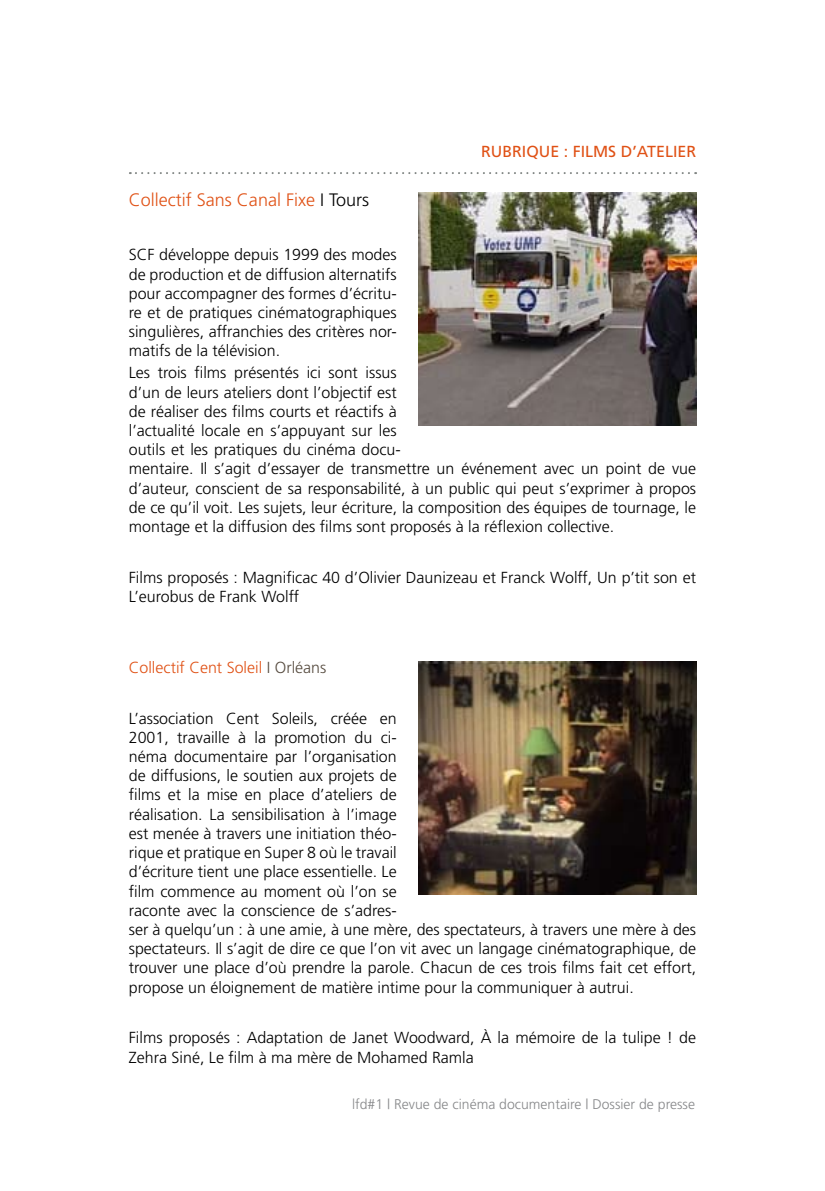
<style>
.page{position:relative;width:825px;height:1191px;background:#fff}
.page>*{position:absolute;margin:0;border:0;box-sizing:border-box;transform-origin:0 0}
.t1{font:300 18px "Frutiger";color:#e05115}
.t2{font:300 16px/19.2px "Frutiger";color:#000}
.t3{font:300 16px "Frutiger";color:#e05115}
.t4{font:16px "Frutiger";color:#e05115}
.t5{font:300 14px "Frutiger";color:#87888a}
.s1{color:#000}
.s2{color:#574c40}
</style>
<div class="page">
<svg style="left:130px;top:172px;width:565px;height:2px"></svg>
<img style="left:418px;top:193px;width:277px;height:232px">
<img style="left:418px;top:661px;width:277px;height:233px">
<p class="t1" style="left:129px;top:189px;width:242px">Collectif Sans Canal Fixe <span class="s1">I Tours</span></p>
<p class="t4" style="left:480px;top:142px;width:216px">RUBRIQUE : FILMS D’ATELIER</p>
<p class="t2" style="left:129px;top:245px;width:269px;text-align:justify">SCF développe depuis 1999 des modes de production et de diffusion alternatifs pour accompagner des formes d’écritu&shy;re et de pratiques cinématographiques singulières, affranchies des critères nor&shy;matifs de la télévision.</p>
<p class="t2" style="left:129px;top:363px;width:568px">Les trois films présentés ici sont issus<br>d’un de leurs ateliers dont l’objectif est<br>de réaliser des films courts et réactifs à<br>l’actualité locale en s’appuyant sur les<br>outils et les pratiques du cinéma docu-<br>mentaire. Il s’agit d’essayer de transmettre un événement avec un point de vue d’auteur, conscient de sa responsabilité, à un public qui peut s’exprimer à propos de ce qu’il voit. Les sujets, leur écriture, la composition des équipes de tournage, le montage et la diffusion des films sont proposés à la réflexion collective.</p>
<p class="t2" style="left:129px;top:568px;width:568px">Films proposés : Magnificac 40 d’Olivier Daunizeau et Franck Wolff, Un p’tit son et<br>L’eurobus de Frank Wolff</p>
<p class="t3" style="left:129px;top:658px;width:199px">Collectif Cent Soleil <span class="s2">I Orléans</span></p>
<p class="t2" style="left:129px;top:708px;width:568px">L’association Cent Soleils, créée en<br>2001, travaille à la promotion du ci-<br>néma documentaire par l’organisation<br>de diffusions, le soutien aux projets de<br>films et la mise en place d’ateliers de<br>réalisation. La sensibilisation à l’image<br>est menée à travers une initiation théo-<br>rique et pratique en Super 8 où le travail<br>d’écriture tient une place essentielle. Le<br>film commence au moment où l’on se<br>raconte avec la conscience de s’adres-<br>ser à quelqu’un : à une amie, à une mère, des spectateurs, à travers une mère à des spectateurs. Il s’agit de dire ce que l’on vit avec un langage cinématographique, de trouver une place d’où prendre la parole. Chacun de ces trois films fait cet effort, propose un éloignement de matière intime pour la communiquer à autrui.</p>
<p class="t2" style="left:129px;top:1028px;width:568px">Films proposés : Adaptation de Janet Woodward, À la mémoire de la tulipe ! de<br>Zehra Siné, Le film à ma mère de Mohamed Ramla</p>
<p class="t5" style="left:352px;top:1096px;width:344px">lfd#1 | Revue de cinéma documentaire | Dossier de presse</p>
</div>
